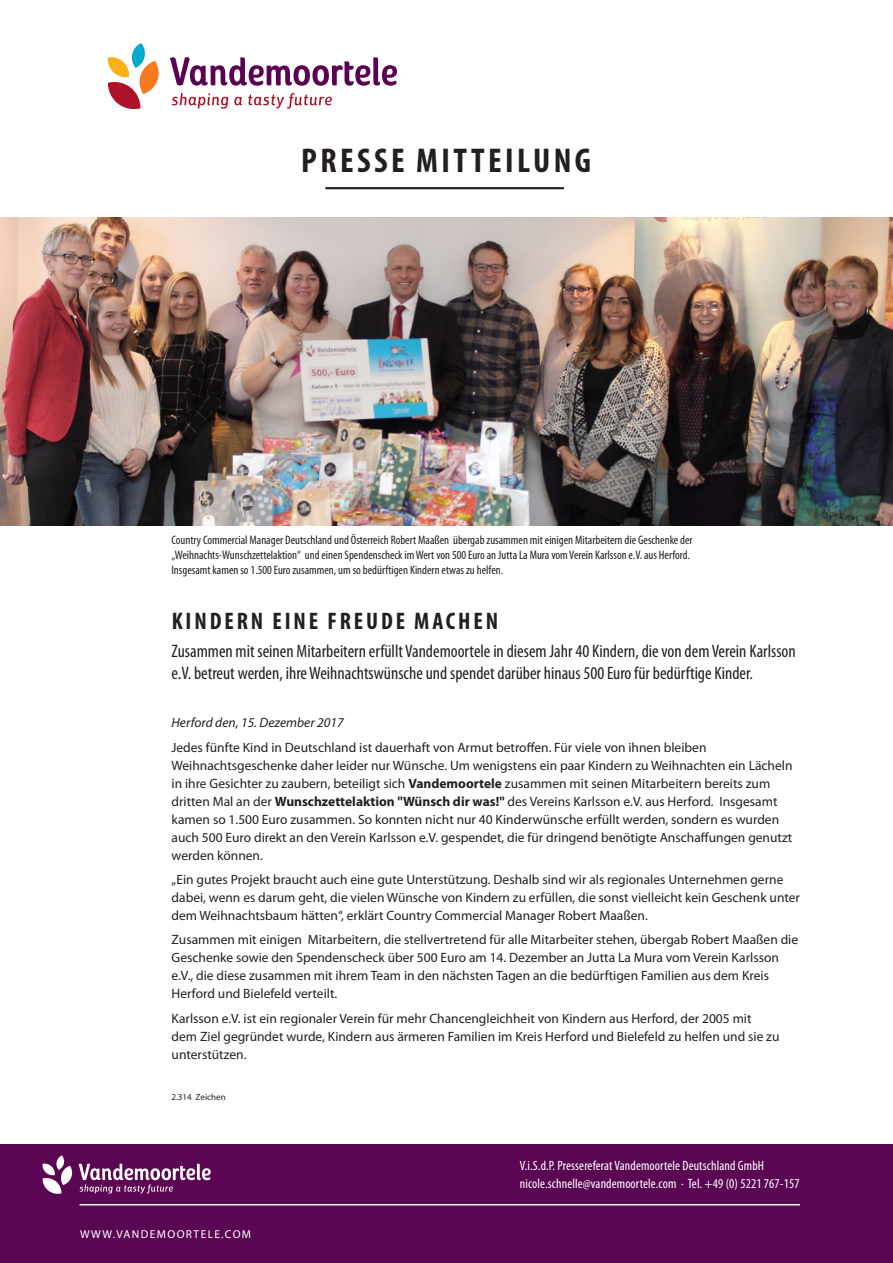
<style>
.page{position:relative;width:893px;height:1263px;background:#fff}
.page>*{position:absolute;margin:0;border:0;box-sizing:border-box;transform-origin:0 0}
.t1{font:700 condensed 34.5px "Myriad Pro";letter-spacing:.1em;color:#231f20}
.t2{font:700 condensed 24px "Myriad Pro";letter-spacing:.12em;color:#231f20}
.t3{font:condensed 18px/21.6px "Myriad Pro";color:#231f20}
.t4{font:13.5px/18px "Myriad Pro";color:#231f20}
.t5{font:condensed 13.5px/18px "Myriad Pro";letter-spacing:.01em;color:#fff}
.t6{font:italic 13.5px "Myriad Pro";color:#231f20}
.t7{font:condensed 12.3px/15px "Myriad Pro";color:#231f20}
.t8{font:11.4px "Myriad Pro";letter-spacing:.12em;color:#fff}
.t9{font:9px "Myriad Pro";color:#231f20}
.s1{font-weight:700}
</style>
<div class="page">
<svg style="left:234px;top:97px;width:8px;height:8px"></svg>
<svg style="left:248px;top:93px;width:84px;height:16px"></svg>
<svg style="left:172px;top:93px;width:56px;height:16px"></svg>
<svg style="left:170px;top:57px;width:227px;height:29px"></svg>
<svg style="left:108px;top:43px;width:51px;height:66px"></svg>
<div style="left:0;top:1144px;width:893px;height:119px;background:#5b0653"></div>
<hr style="left:80px;top:1204px;width:720px;height:1px;background:#fff">
<svg style="left:43px;top:1155px;width:168px;height:39px"></svg>
<hr style="left:325px;top:187px;width:239px;height:2px;background:#231f20">
<img style="left:0;top:218px;width:893px;height:307px">
<h1 class="t1" style="left:301px;top:139px;width:292px">PRESSE MITTEILUNG</h1>
<p class="t7" style="left:171px;top:532px;width:523px">Country Commercial Manager Deutschland und Österreich Robert Maaßen übergab zusammen mit einigen Mitarbeitern die Geschenke der „Weihnachts-Wunschzettelaktion“ und einen Spendenscheck im Wert von 500 Euro an Jutta La Mura vom Verein Karlsson e.V. aus Herford.<br>Insgesamt kamen so 1.500 Euro zusammen, um so bedürftigen Kindern etwas zu helfen.</p>
<h2 class="t2" style="left:172px;top:606px;width:328px">KINDERN EINE FREUDE MACHEN</h2>
<h3 class="t3" style="left:171px;top:640px;width:626px">Zusammen mit seinen Mitarbeitern erfüllt Vandemoortele in diesem Jahr 40 Kindern, die von dem Verein Karlsson e.V. betreut werden, ihre Weihnachtswünsche und spendet darüber hinaus 500 Euro für bedürftige Kinder.</h3>
<p class="t6" style="left:171px;top:714px;width:174px">Herford den, 15. Dezember 2017</p>
<p class="t4" style="left:171px;top:738px;width:622px">Jedes fünfte Kind in Deutschland ist dauerhaft von Armut betroffen. Für viele von ihnen bleiben Weihnachtsgeschenke daher leider nur Wünsche. Um wenigstens ein paar Kindern zu Weihnachten ein Lächeln in ihre Gesichter zu zaubern, beteiligt sich <span class="s1">Vandemoortele</span> zusammen mit seinen Mitarbeitern bereits zum dritten Mal an der <span class="s1">Wunschzettelaktion "Wünsch dir was!"</span> des Vereins Karlsson e.V. aus Herford. Insgesamt kamen so 1.500 Euro zusammen. So konnten nicht nur 40 Kinderwünsche erfüllt werden, sondern es wurden auch 500 Euro direkt an den Verein Karlsson e.V. gespendet, die für dringend benötigte Anschaffungen genutzt werden können.</p>
<p class="t4" style="left:172px;top:870px;width:630px">„Ein gutes Projekt braucht auch eine gute Unterstützung. Deshalb sind wir als regionales Unternehmen gerne dabei, wenn es darum geht, die vielen Wünsche von Kindern zu erfüllen, die sonst vielleicht kein Geschenk unter dem Weihnachtsbaum hätten“, erklärt Country Commercial Manager Robert Maaßen.</p>
<p class="t4" style="left:172px;top:931px;width:628px">Zusammen mit einigen Mitarbeitern, die stellvertretend für alle Mitarbeiter stehen, übergab Robert Maaßen die Geschenke sowie den Spendenscheck über 500 Euro am 14. Dezember an Jutta La Mura vom Verein Karlsson e.V., die diese zusammen mit ihrem Team in den nächsten Tagen an die bedürftigen Familien aus dem Kreis Herford und Bielefeld verteilt.</p>
<p class="t4" style="left:172px;top:1009px;width:609px">Karlsson e.V. ist ein regionaler Verein für mehr Chancengleichheit von Kindern aus Herford, der 2005 mit dem Ziel gegründet wurde, Kindern aus ärmeren Familien im Kreis Herford und Bielefeld zu helfen und sie zu unterstützen.</p>
<p class="t9" style="left:171px;top:1091px;width:56px">2.314 Zeichen</p>
<p class="t8" style="left:80px;top:1227px;width:173px">www.vandemoortele.com</p>
<p class="t5" style="left:520px;top:1156px;width:281px">V.i.S.d.P. Pressereferat Vandemoortele Deutschland GmbH nicole.schnelle@vandemoortele.com · Tel. +49 (0) 5221 767-157</p>
</div>
